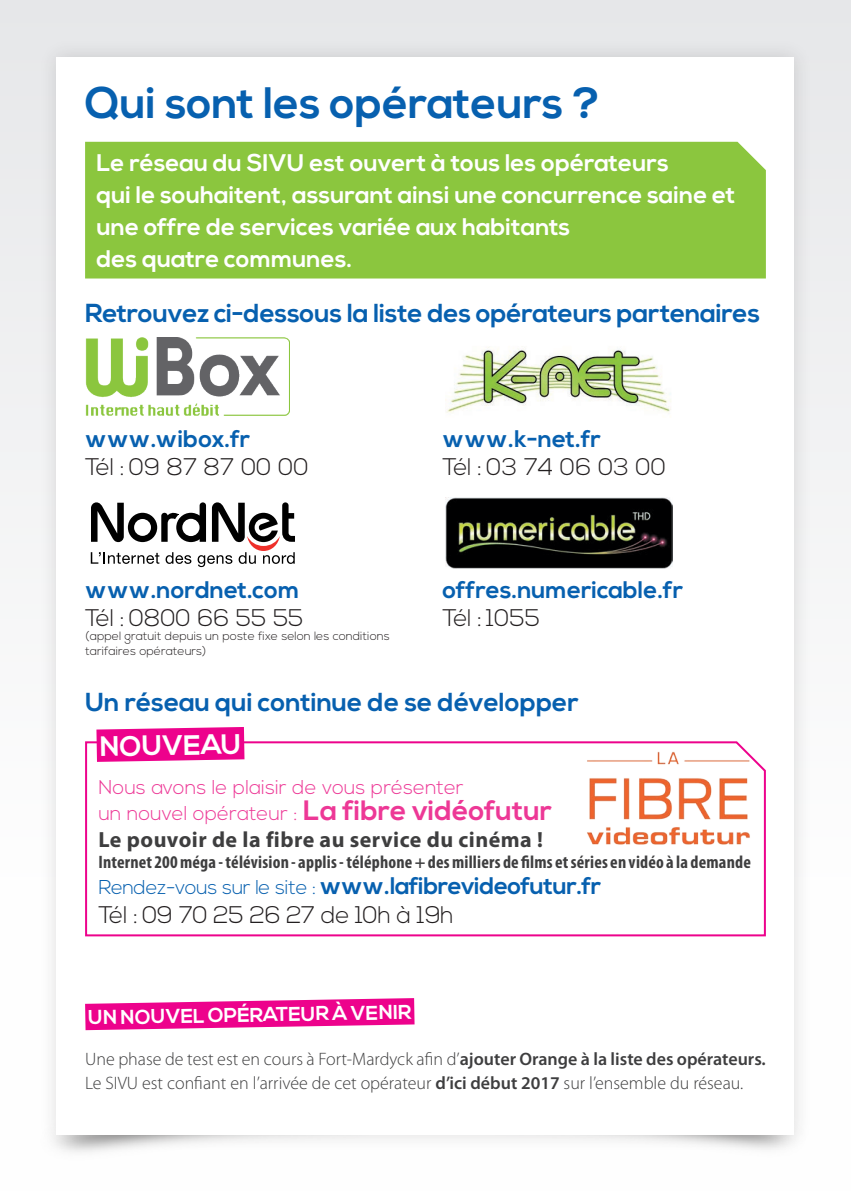
<style>
.page{position:relative;width:851px;height:1191px;background:#fff}
.page>*{position:absolute;margin:0;border:0;box-sizing:border-box;transform-origin:0 0}
.t1{font:700 44px "Nexa";color:#0760af}
.t2{font:700 28px "Nexa";color:#fff}
.t3{font:700 26px "Nexa";letter-spacing:-.01em;color:#0760af}
.t4{font:700 24px/32px "Nexa";color:#fff}
.t5{font:700 24px/28.8px "Nexa";letter-spacing:-.02em;color:#0760af}
.t6{font:700 24px "Nexa";color:#0760af}
.t7{font:300 24px "Nexa";color:#231f20}
.t8{font:700 22px "Myriad Pro";letter-spacing:.02em;color:#3e3e3f}
.t9{font:300 20px "Nexa";color:#ed3896}
.t10{font:700 20px "Nexa";color:#fff}
.t11{font:300 18px/24px "Myriad Pro";color:#3e3e3f}
.t12{font:700 condensed 18px "Myriad Pro";letter-spacing:.01em;color:#3e3e3f}
.t13{font:300 12px/14.4px "Nexa";color:#231f20}
.s1{font-weight:700;font-size:28px}
.s2{font-weight:300;font-size:20px}
.s3{font-weight:300;color:#231f20}
.s4{font-weight:600}
</style>
<div class="page">
<div style="left:0;top:0;width:850px;height:1191px;background:linear-gradient(to bottom,#e7e8ea,#fff)"></div>
<img style="left:21px;top:1083px;width:382px;height:85px">
<img style="left:440px;top:1081px;width:383px;height:86px">
<div style="left:38px;top:38px;width:774px;height:1115px;background:#231f20;opacity:.15"></div>
<div style="left:57px;top:57px;width:737px;height:1077px;background:#fff"></div>
<img style="left:85px;top:338px;width:204px;height:77px">
<img style="left:446px;top:347px;width:225px;height:66px">
<svg style="left:91px;top:502px;width:204px;height:65px"></svg>
<img style="left:446px;top:498px;width:226px;height:70px">
<svg style="left:85px;top:740px;width:681px;height:197px"></svg>
<img style="left:576px;top:745px;width:187px;height:102px">
<svg style="left:85px;top:998px;width:329px;height:32px"></svg>
<svg style="left:96px;top:727px;width:148px;height:35px;background:#ee1695"></svg>
<div style="left:85px;top:142px;width:680px;height:136px;background:#8bc63e"></div>
<p class="t1" style="left:85px;top:77px;width:516px">Qui sont les opérateurs ?</p>
<p class="t4" style="left:96px;top:148px;width:573px">Le réseau du SIVU est ouvert à tous les opérateurs</p>
<p class="t4" style="left:96px;top:180px;width:640px">qui le souhaitent, assurant ainsi une concurrence saine et une offre de services variée aux habitants</p>
<p class="t4" style="left:96px;top:244px;width:257px">des quatre communes.</p>
<p class="t3" style="left:85px;top:298px;width:676px">Retrouvez ci-dessous la liste des opérateurs partenaires</p>
<p class="t6" style="left:85px;top:424px;width:167px">www.wibox.fr</p>
<p class="t7" style="left:85px;top:452px;width:225px">Tél : 09 87 87 00 00</p>
<p class="t6" style="left:85px;top:576px;width:216px">www.nordnet.com</p>
<p class="t7" style="left:85px;top:604px;width:220px">Tél : 0800 66 55 55</p>
<p class="t13" style="left:85px;top:629px;width:306px">(appel gratuit depuis un poste fixe selon les conditions tarifaires opérateurs)</p>
<p class="t6" style="left:442px;top:424px;width:160px">www.k-net.fr</p>
<p class="t7" style="left:442px;top:452px;width:225px">Tél : 03 74 06 03 00</p>
<p class="t6" style="left:442px;top:576px;width:242px">offres.numericable.fr</p>
<p class="t7" style="left:442px;top:604px;width:99px">Tél : 1055</p>
<p class="t3" style="left:85px;top:687px;width:495px">Un réseau qui continue de se développer</p>
<p class="t2" style="left:99px;top:730px;width:143px;rotate:-1deg">NOUVEAU</p>
<p class="t9" style="left:98px;top:776px;width:367px">Nous avons le plaisir de vous présenter</p>
<p class="t9" style="left:98px;top:802px;width:455px">un nouvel opérateur : <span class="s1">La fibre vidéofutur</span></p>
<p class="t8" style="left:98px;top:825px;width:446px">Le pouvoir de la fibre au service du cinéma !</p>
<p class="t12" style="left:98px;top:851px;width:654px">Internet 200 méga - télévision - applis - téléphone + des milliers de films et séries en vidéo à la demande</p>
<p class="t5" style="left:98px;top:872px;width:504px"><span class="s2">Rendez-vous sur le site :</span> www.lafibrevideofutur.fr<br><span class="s3">Tél : 09 70 25 26 27 de 10h à 19h</span></p>
<p class="t10" style="left:88px;top:1006px;width:325px;rotate:-1deg">UN NOUVEL OPÉRATEUR À VENIR</p>
<p class="t11" style="left:85px;top:1047px;width:682px">Une phase de test est en cours à Fort-Mardyck afin d’<span class="s4">ajouter Orange à la liste des opérateurs.<br></span>Le SIVU est confiant en l’arrivée de cet opérateur <span class="s4">d’ici début 2017</span> sur l’ensemble du réseau.</p>
</div>
